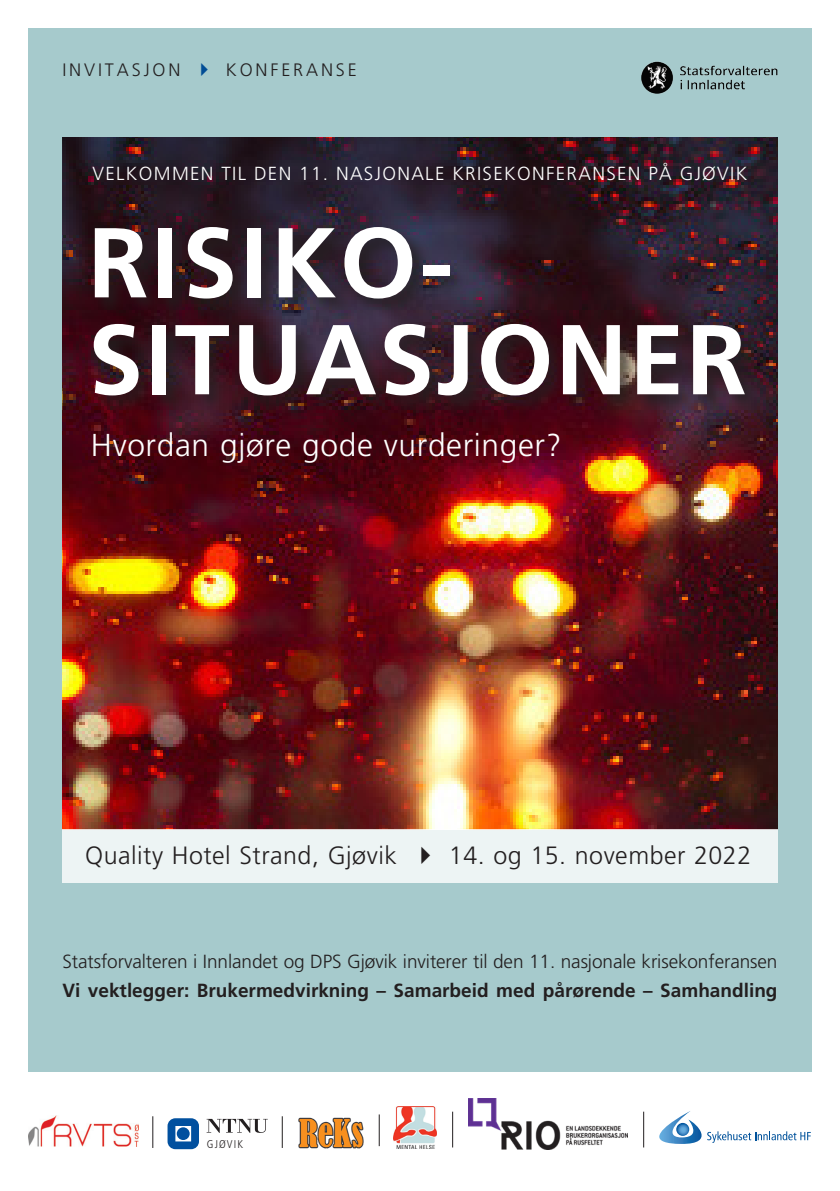
<style>
.page{position:relative;width:840px;height:1191px;background:#fff}
.page>*{position:absolute;margin:0;border:0;box-sizing:border-box;transform-origin:0 0}
.Tittel{font:700 99px "Frutiger LT Std";letter-spacing:.02em;color:#fff}
.Tittel-2{font:300 31.6px "Frutiger LT Std";letter-spacing:.02em;color:#fff}
.Tittel-3{font:300 25px "Frutiger LT Std";letter-spacing:.02em;color:#231f20}
.Brødtekst{font:300 19px "Frutiger LT Std";letter-spacing:-.005em;color:#231f20}
.Brødtekst-2{font:700 19px "Frutiger LT Std";color:#231f20}
.Stikktittel{font:300 19px "Frutiger LT Std";letter-spacing:.07em;color:#fff}
.Stikktittel-2{font:300 18px "Frutiger LT Std";letter-spacing:.16em;color:#231f20}
.t1{font:300 condensed 11.2px "Frutiger LT Std";letter-spacing:.105em;color:#231f20}
</style>
<div class="page">
<div style="left:28px;top:28px;width:783px;height:1043px;background:#a6cacc"></div>
<img style="left:62px;top:137px;width:715px;height:692px">
<div style="left:62px;top:829px;width:715px;height:53px;background:#edf4f4"></div>
<img style="left:641px;top:61px;width:137px;height:33px">
<hr style="left:452px;top:1111px;width:1px;height:36px;background:#231f20">
<hr style="left:643px;top:1111px;width:1px;height:36px;background:#231f20">
<img style="left:28px;top:1115px;width:110px;height:31px">
<svg style="left:167px;top:1118px;width:32px;height:31px"></svg>
<div style="left:177px;top:1127px;width:12px;height:13px;background:#01509f;border-radius:50%"></div>
<svg style="left:206px;top:1118px;width:61px;height:15px"></svg>
<img style="left:298px;top:1117px;width:66px;height:32px">
<hr style="left:152px;top:1116px;width:1px;height:32px;background:#231f20">
<hr style="left:282px;top:1116px;width:1px;height:32px;background:#231f20">
<img style="left:393px;top:1106px;width:43px;height:43px">
<hr style="left:378px;top:1114px;width:1px;height:32px;background:#231f20">
<svg style="left:659px;top:1111px;width:151px;height:33px"></svg>
<img style="left:468px;top:1098px;width:159px;height:51px">
<div style="left:90px;top:224px;width:672px;height:192px;background:#231f20;opacity:.75"></div>
<p class="Stikktittel-2" style="left:62px;top:60px;width:119px">INVITASJON</p>
<p class="Stikktittel-2" style="left:226px;top:60px;width:132px">KONFERANSE</p>
<p class="Stikktittel" style="left:92px;top:163px;width:656px">VELKOMMEN TIL DEN 11. NASJONALE KRISEKONFERANSEN PÅ GJØVIK</p>
<p class="Tittel" style="left:88px;top:205px;width:366px">RISIKO-</p>
<p class="Tittel" style="left:88px;top:302px;width:660px">SITUASJONER</p>
<p class="Tittel-2" style="left:91px;top:427px;width:472px">Hvordan gjøre gode vurderinger?</p>
<p class="Tittel-3" style="left:85px;top:841px;width:313px">Quality Hotel Strand, Gjøvik</p>
<p class="Tittel-3" style="left:448px;top:841px;width:303px">14. og 15. november 2022</p>
<p class="Brødtekst" style="left:62px;top:951px;width:716px">Statsforvalteren i Innlandet og DPS Gjøvik inviterer til den 11. nasjonale krisekonferansen</p>
<p class="Brødtekst-2" style="left:62px;top:979px;width:716px">Vi vektlegger: Brukermedvirkning – Samarbeid med pårørende – Samhandling</p>
<p class="t1" style="left:207px;top:1137px;width:38px">gjøvik</p>
</div>
